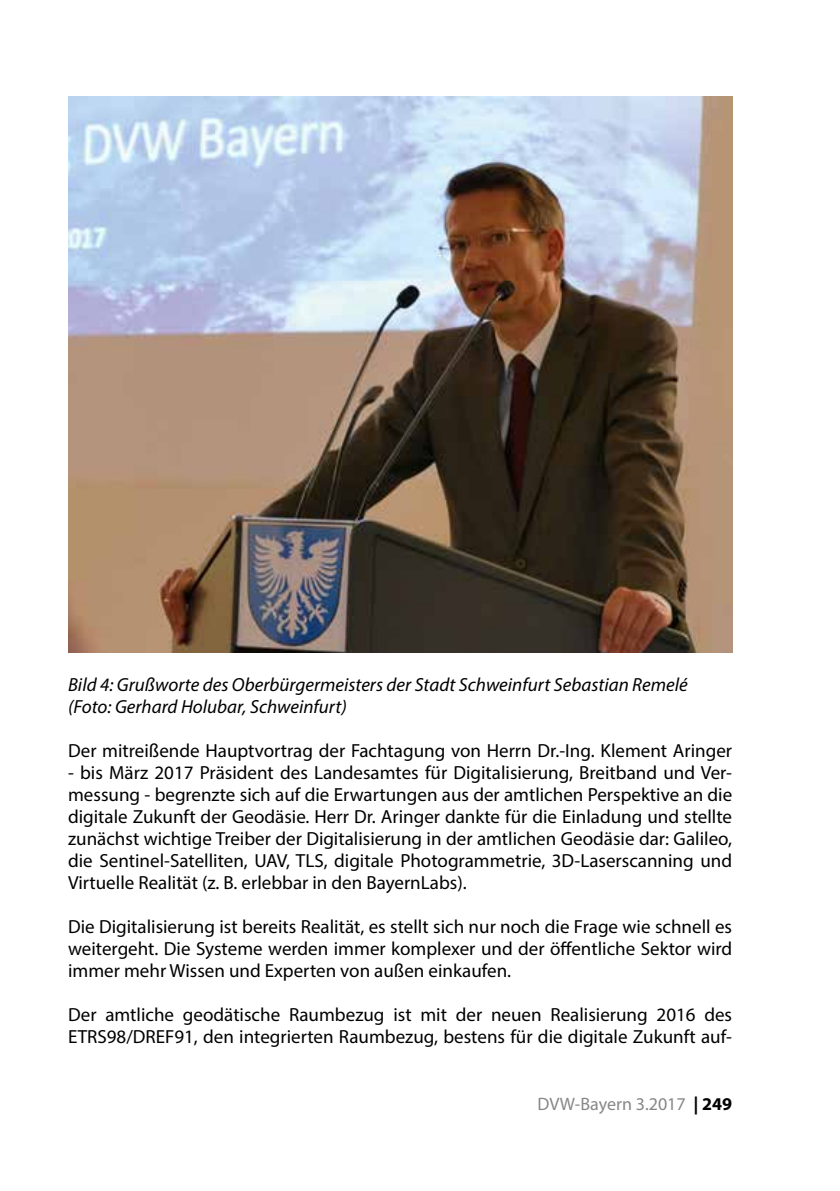
<style>
.page{position:relative;width:840px;height:1191px;background:#fff}
.page>*{position:absolute;margin:0;border:0;box-sizing:border-box;transform-origin:0 0}
.t1{font:19px/22px "Myriad Pro";color:#000;text-align:justify}
.t2{font:italic 19px/22px "Myriad Pro";color:#000}
.t3{font:18px "Myriad Pro";color:#868786}
.s1{font-weight:700;color:#000}
</style>
<div class="page">
<img style="left:68px;top:97px;width:663px;height:555px">
<p class="t2" style="left:68px;top:673px;width:621px">Bild 4: Grußworte des Oberbürgermeisters der Stadt Schweinfurt Sebastian Remelé (Foto: Gerhard Holubar, Schweinfurt)</p>
<p class="t1" style="left:68px;top:739px;width:665px">Der mitreißende Hauptvortrag der Fachtagung von Herrn Dr.-Ing. Klement Aringer</p>
<p class="t1" style="left:68px;top:761px;width:665px">- bis März 2017 Präsident des Landesamtes für Digitalisierung, Breitband und Ver&shy;messung - begrenzte sich auf die Erwartungen aus der amtlichen Perspektive an die digitale Zukunft der Geodäsie. Herr Dr. Aringer dankte für die Einladung und stellte zunächst wichtige Treiber der Digitalisierung in der amtlichen Geodäsie dar: Galileo, die Sentinel-Satelliten, UAV, TLS, digitale Photogrammetrie, 3D-Laserscanning und Virtuelle Realität (z. B. erlebbar in den BayernLabs).</p>
<p class="t1" style="left:68px;top:915px;width:665px">Die Digitalisierung ist bereits Realität, es stellt sich nur noch die Frage wie schnell es weitergeht. Die Systeme werden immer komplexer und der öffentliche Sektor wird immer mehr Wissen und Experten von außen einkaufen.</p>
<p class="t1" style="left:68px;top:1003px;width:665px">Der amtliche geodätische Raumbezug ist mit der neuen Realisierung 2016 des<br>ETRS98/DREF91, den integrierten Raumbezug, bestens für die digitale Zukunft auf-</p>
<p class="t3" style="left:537px;top:1093px;width:196px">DVW-Bayern 3.2017 <span class="s1">| 249</span></p>
</div>
